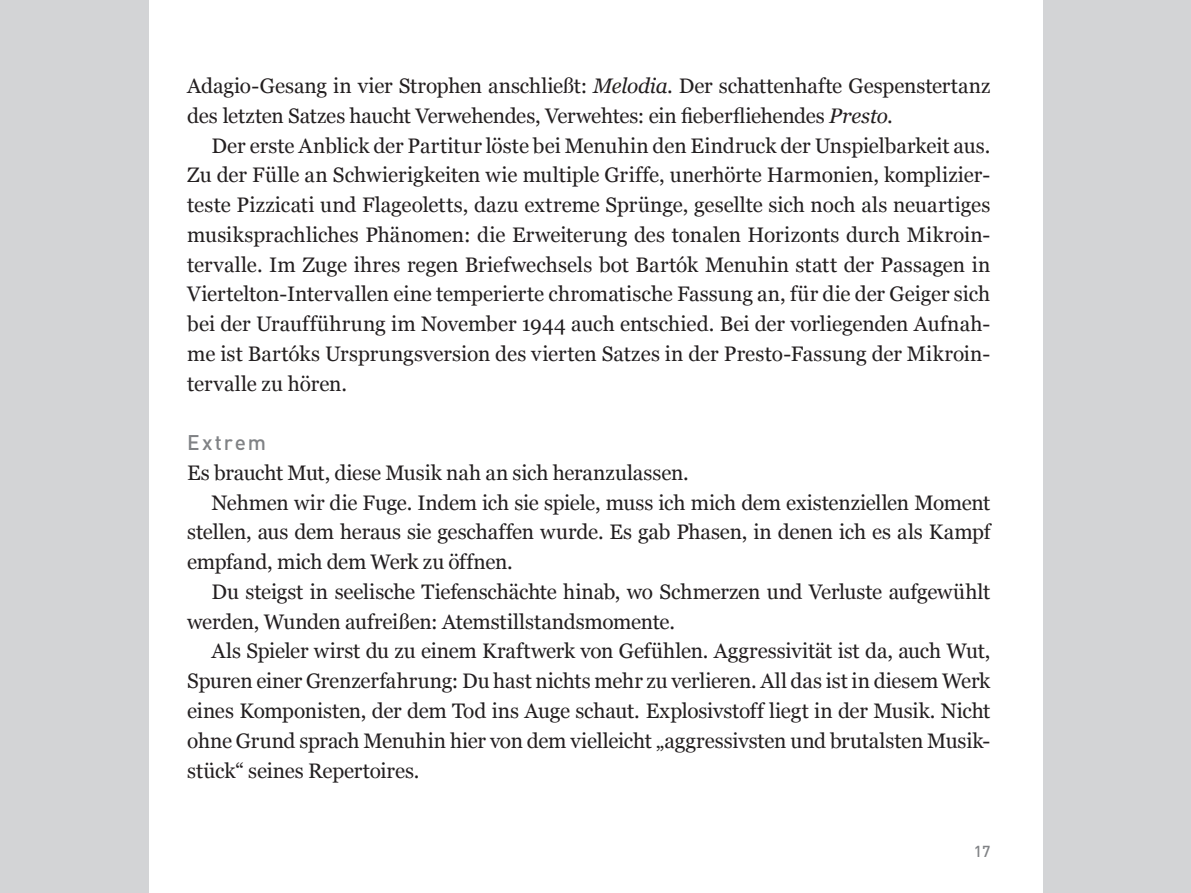
<style>
.page{position:relative;width:1191px;height:893px;background:#fff}
.page>*{position:absolute;margin:0;border:0;box-sizing:border-box;transform-origin:0 0}
.t1{font:21px/29.7px "Georgia";letter-spacing:-.01em;color:#231f20}
.t2{font:500 21px "DINOT";letter-spacing:.09em;color:#808285}
.t3{font:500 15.75px "DINOT";color:#808285}
.s1{font-style:italic}
</style>
<div class="page">
<div style="left:0;top:0;width:180px;height:893px;background:#d3d4d6"></div>
<div style="left:1022px;top:0;width:169px;height:893px;background:#d3d4d6"></div>
<div style="left:149px;top:0;width:893px;height:893px;background:#fff"></div>
<p class="t1" style="left:187px;top:71px;width:804px">Adagio-Gesang in vier Strophen anschließt: <span class="s1">Melodia</span>. Der schattenhafte Gespenstertanz des letzten Satzes haucht Verwehendes, Verwehtes: ein fieberfliehendes <span class="s1">Presto</span>.</p>
<p class="t1" style="left:187px;top:131px;width:804px;text-align:justify;text-indent:24px">Der erste Anblick der Partitur löste bei Menuhin den Eindruck der Unspielbarkeit aus.<br>Zu der Fülle an Schwierigkeiten wie multiple Griffe, unerhörte Harmonien, komplizier&shy;teste Pizzicati und Flageoletts, dazu extreme Sprünge, gesellte sich noch als neuartiges musiksprachliches Phänomen: die Erweiterung des tonalen Horizonts durch Mikroin&shy;tervalle. Im Zuge ihres regen Briefwechsels bot Bartók Menuhin statt der Passagen in Viertelton-Intervallen eine temperierte chromatische Fassung an, für die der Geiger sich bei der Uraufführung im November 1944 auch entschied. Bei der vorliegenden Aufnah&shy;me ist Bartóks Ursprungsversion des vierten Satzes in der Presto-Fassung der Mikroin&shy;tervalle zu hören.</p>
<p class="t2" style="left:187px;top:429px;width:80px">Extrem</p>
<p class="t1" style="left:187px;top:458px;width:503px">Es braucht Mut, diese Musik nah an sich heranzulassen.</p>
<p class="t1" style="left:212px;top:488px;width:780px">Nehmen wir die Fuge. Indem ich sie spiele, muss ich mich dem existenziellen Moment</p>
<p class="t1" style="left:187px;top:518px;width:804px">stellen, aus dem heraus sie geschaffen wurde. Es gab Phasen, in denen ich es als Kampf</p>
<p class="t1" style="left:187px;top:548px;width:327px">empfand, mich dem Werk zu öffnen.</p>
<p class="t1" style="left:212px;top:577px;width:780px">Du steigst in seelische Tiefenschächte hinab, wo Schmerzen und Verluste aufgewühlt</p>
<p class="t1" style="left:187px;top:607px;width:489px">werden, Wunden aufreißen: Atemstillstandsmomente.</p>
<p class="t1" style="left:212px;top:637px;width:780px">Als Spieler wirst du zu einem Kraftwerk von Gefühlen. Aggressivität ist da, auch Wut,</p>
<p class="t1" style="left:187px;top:667px;width:804px">Spuren einer Grenzerfahrung: Du hast nichts mehr zu verlieren. All das ist in diesem Werk</p>
<p class="t1" style="left:187px;top:696px;width:804px">eines Komponisten, der dem Tod ins Auge schaut. Explosivstoff liegt in der Musik. Nicht</p>
<p class="t1" style="left:187px;top:726px;width:804px">ohne Grund sprach Menuhin hier von dem vielleicht „aggressivsten und brutalsten Musik-</p>
<p class="t1" style="left:187px;top:756px;width:234px">stück“ seines Repertoires.</p>
<p class="t3" style="left:974px;top:841px;width:18px">17</p>
</div>
